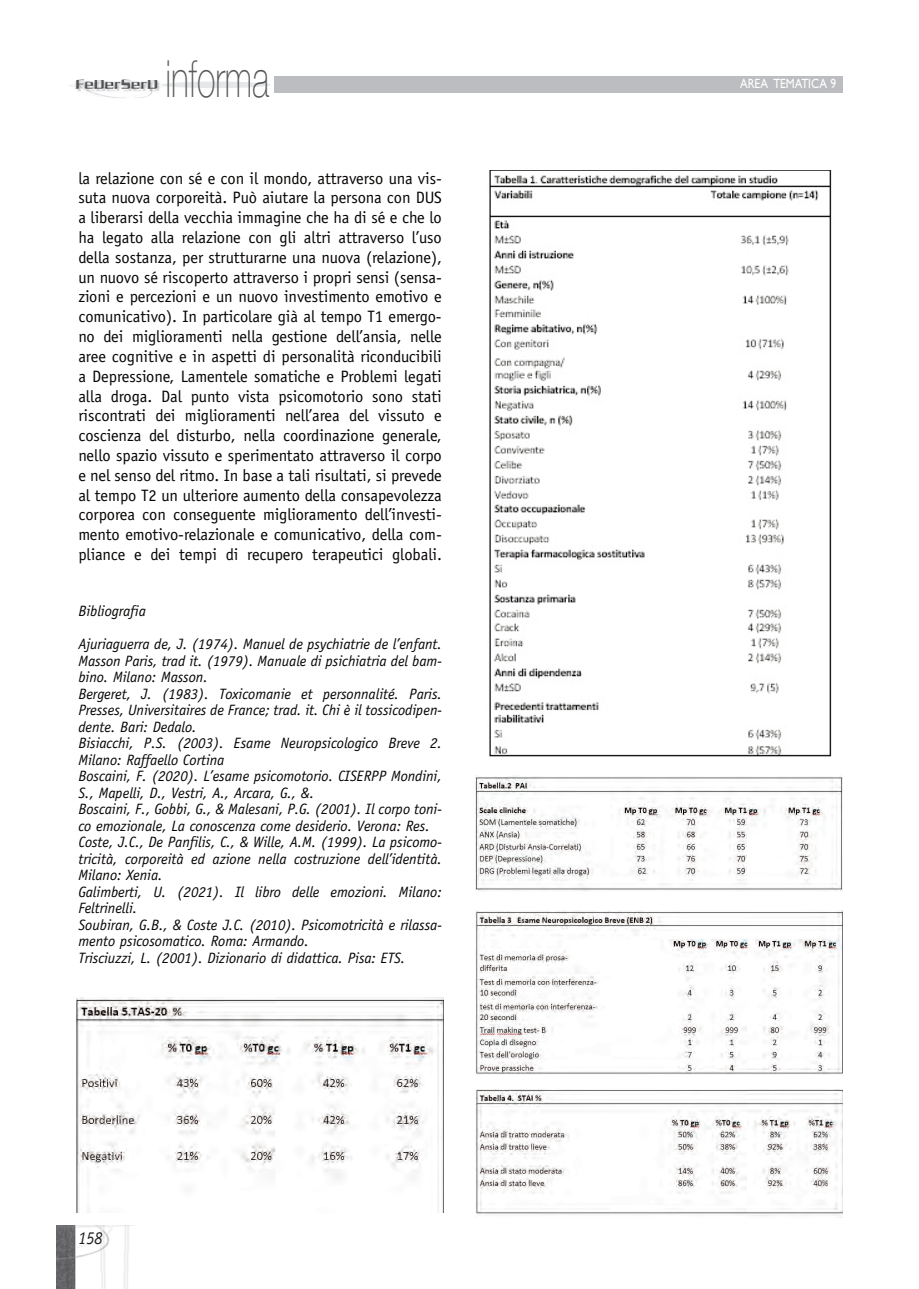
<style>
.page{position:relative;width:919px;height:1289px;background:#fff}
.page>*{position:absolute;margin:0;border:0;box-sizing:border-box;transform-origin:0 0}
.t1{font:100 51px "Helvetica Neue";color:#57585a;scale:.67 1}
.t2{font:italic 18px "Officina Sans";color:#231f20;scale:.9 1}
.t3{font:16.5px/19.8px "Officina Sans";letter-spacing:-.005em;color:#070504;text-align:justify}
.t4{font:italic 15px/16.5px "Officina Sans";letter-spacing:-.005em;color:#070504}
.t5{font:13.5px "Gill Sans";letter-spacing:-.005em;color:#fff;scale:.85 1}
</style>
<div class="page">
<div style="left:274px;top:77px;width:568px;height:16px;background:#bcbdc0"></div>
<img style="left:57px;top:1225px;width:78px;height:63px">
<img style="left:69px;top:79px;width:100px;height:19px">
<div style="left:162px;top:82px;width:109px;height:6px;background:#e6e7e9;border-radius:50%"></div>
<img style="left:489px;top:170px;width:343px;height:587px">
<img style="left:476px;top:775px;width:366px;height:116px">
<img style="left:476px;top:910px;width:366px;height:164px">
<img style="left:476px;top:1089px;width:366px;height:127px">
<img style="left:77px;top:997px;width:366px;height:215px">
<h1 class="t1" style="left:165px;top:47px;width:156px">informa</h1>
<p class="t3" style="left:78px;top:169px;width:365px">la relazione con sé e con il mondo, attraverso una vis&shy;suta nuova corporeità. Può aiutare la persona con DUS a liberarsi della vecchia immagine che ha di sé e che lo ha legato alla relazione con gli altri attraverso l’uso della sostanza, per strutturarne una nuova (relazione), un nuovo sé riscoperto attraverso i propri sensi (sensa&shy;zioni e percezioni e un nuovo investimento emotivo e comunicativo). In particolare già al tempo T1 emergo&shy;no dei miglioramenti nella gestione dell’ansia, nelle aree cognitive e in aspetti di personalità riconducibili a Depressione, Lamentele somatiche e Problemi legati alla droga. Dal punto vista psicomotorio sono stati riscontrati dei miglioramenti nell’area del vissuto e coscienza del disturbo, nella coordinazione generale, nello spazio vissuto e sperimentato attraverso il corpo e nel senso del ritmo. In base a tali risultati, si prevede al tempo T2 un ulteriore aumento della consapevolezza corporea con conseguente miglioramento dell’investi&shy;mento emotivo-relazionale e comunicativo, della com&shy;pliance e dei tempi di recupero terapeutici globali.</p>
<p class="t4" style="left:78px;top:604px;width:69px">Bibliografia</p>
<p class="t4" style="left:78px;top:637px;width:365px">Ajuriaguerra de, J. (1974). Manuel de psychiatrie de l’enfant.<br>Masson Paris, trad it. (1979). Manuale di psichiatria del bam&shy;bino. Milano: Masson.<br>Bergeret, J. (1983). Toxicomanie et personnalité. Paris.<br>Presses, Universitaires de France; trad. it. Chi è il tossicodipen&shy;dente. Bari: Dedalo.<br>Bisiacchi, P.S. (2003). Esame Neuropsicologico Breve 2.<br>Milano: Raffaello Cortina<br>Boscaini, F. (2020). L’esame psicomotorio. CISERPP Mondini, S., Mapelli, D., Vestri, A., Arcara, G., &amp;.<br>Boscaini, F., Gobbi, G., &amp; Malesani, P.G. (2001). Il corpo toni&shy;co emozionale, La conoscenza come desiderio. Verona: Res.<br>Coste, J.C., De Panfilis, C., &amp; Wille, A.M. (1999). La psicomo&shy;tricità, corporeità ed azione nella costruzione dell’identità.<br>Milano: Xenia.<br>Galimberti, U. (2021). Il libro delle emozioni. Milano:<br>Feltrinelli.<br>Soubiran, G.B., &amp; Coste J.C. (2010). Psicomotricità e rilassa&shy;mento psicosomatico. Roma: Armando.<br>Trisciuzzi, L. (2001). Dizionario di didattica. Pisa: ETS.</p>
<p class="t2" style="left:78px;top:1231px;width:29px">158</p>
<p class="t5" style="left:740px;top:79px;width:114px">AREA TEMATICA 9</p>
</div>
